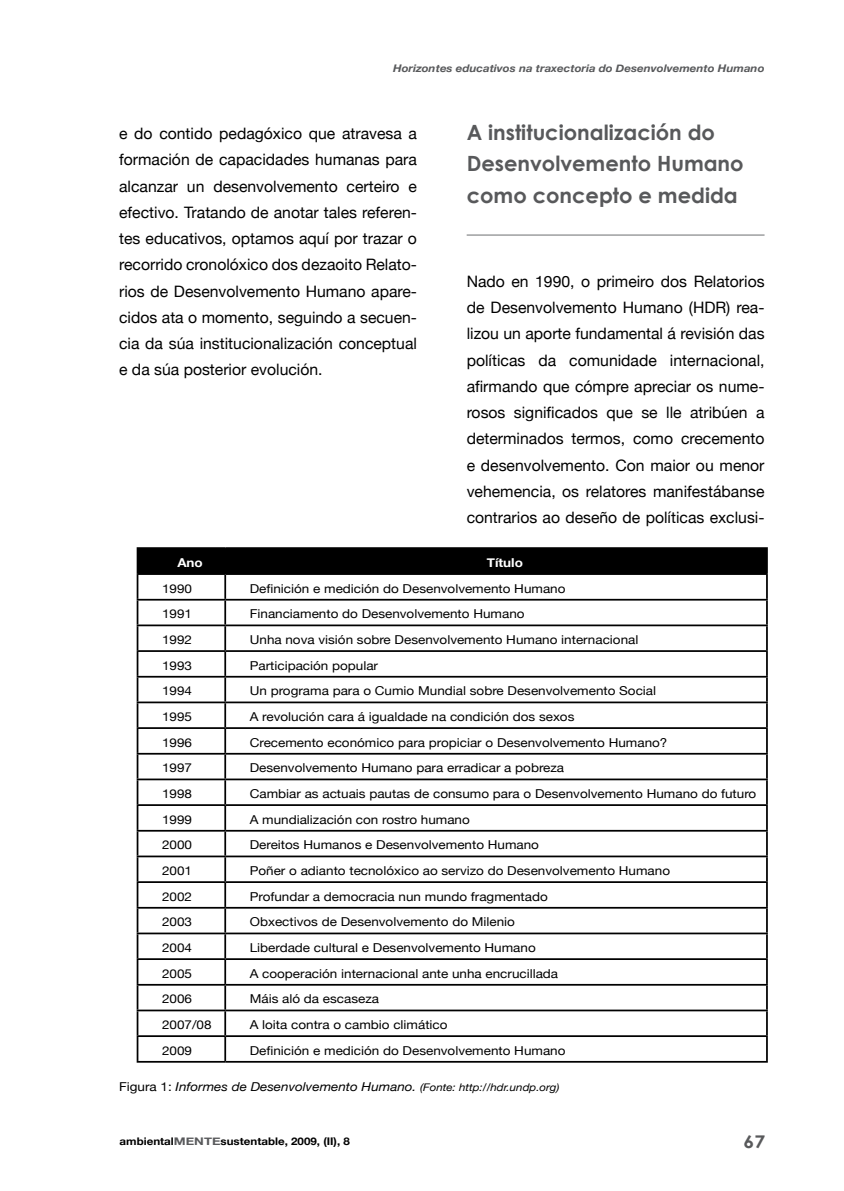
<style>
.page{position:relative;width:844px;height:1191px;background:#fff}
.page>*{position:absolute;margin:0;border:0;box-sizing:border-box;transform-origin:0 0}
.t1{font:700 21px/31.5px "Century Gothic";color:#58595b}
.t2{font:700 17.5px "Century Gothic";color:#58595b;scale:1.1 1}
.t3{font:15.75px/26.2px "Helvetica Neue";color:#000;text-align:justify}
.t4{font:12.25px "Helvetica Neue";color:#000;scale:1.1 1}
.t5{font:italic 12.25px "Helvetica Neue";color:#000;scale:1.1 1}
.t6{font:700 12.25px "Helvetica Neue";color:#fff;scale:1.1 1}
.t7{font:italic 700 10.5px "Helvetica Neue";color:#58595b;scale:1.1 1}
.t8{font:700 10.5px "Helvetica Neue";color:#000;scale:1.1 1}
.s1{font-style:normal}
.s2{font-size:10.5px}
.s3{color:#58595b}
</style>
<div class="page">
<hr style="left:466px;top:235px;width:298px;height:1px;background:#6d6f71">
<hr style="left:137px;top:547px;width:88px;height:2px;background:#000">
<hr style="left:225px;top:547px;width:542px;height:2px;background:#000">
<hr style="left:765px;top:549px;width:2px;height:24px;background:#000">
<hr style="left:225px;top:573px;width:542px;height:2px;background:#000">
<hr style="left:765px;top:575px;width:2px;height:24px;background:#000">
<hr style="left:225px;top:599px;width:542px;height:1px;background:#000">
<hr style="left:765px;top:600px;width:2px;height:24px;background:#000">
<hr style="left:225px;top:624px;width:542px;height:2px;background:#000">
<hr style="left:765px;top:626px;width:2px;height:24px;background:#000">
<hr style="left:225px;top:650px;width:542px;height:2px;background:#000">
<hr style="left:765px;top:652px;width:2px;height:24px;background:#000">
<hr style="left:225px;top:676px;width:542px;height:1px;background:#000">
<hr style="left:765px;top:677px;width:2px;height:24px;background:#000">
<hr style="left:225px;top:701px;width:542px;height:2px;background:#000">
<hr style="left:765px;top:703px;width:2px;height:24px;background:#000">
<hr style="left:225px;top:727px;width:542px;height:2px;background:#000">
<hr style="left:765px;top:729px;width:2px;height:24px;background:#000">
<hr style="left:225px;top:753px;width:542px;height:1px;background:#000">
<hr style="left:765px;top:754px;width:2px;height:24px;background:#000">
<hr style="left:225px;top:778px;width:542px;height:2px;background:#000">
<hr style="left:765px;top:780px;width:2px;height:24px;background:#000">
<hr style="left:225px;top:804px;width:542px;height:2px;background:#000">
<hr style="left:765px;top:806px;width:2px;height:24px;background:#000">
<hr style="left:225px;top:830px;width:542px;height:1px;background:#000">
<hr style="left:765px;top:831px;width:2px;height:24px;background:#000">
<hr style="left:225px;top:855px;width:542px;height:2px;background:#000">
<hr style="left:765px;top:857px;width:2px;height:24px;background:#000">
<hr style="left:225px;top:881px;width:542px;height:2px;background:#000">
<hr style="left:765px;top:883px;width:2px;height:24px;background:#000">
<hr style="left:225px;top:907px;width:542px;height:1px;background:#000">
<hr style="left:765px;top:908px;width:2px;height:24px;background:#000">
<hr style="left:225px;top:932px;width:542px;height:2px;background:#000">
<hr style="left:765px;top:934px;width:2px;height:24px;background:#000">
<hr style="left:225px;top:958px;width:542px;height:2px;background:#000">
<hr style="left:765px;top:960px;width:2px;height:24px;background:#000">
<hr style="left:225px;top:984px;width:542px;height:1px;background:#000">
<hr style="left:765px;top:985px;width:2px;height:24px;background:#000">
<hr style="left:225px;top:1009px;width:542px;height:2px;background:#000">
<hr style="left:765px;top:1011px;width:2px;height:24px;background:#000">
<svg style="left:137px;top:549px;width:629px;height:512px"></svg>
<hr style="left:225px;top:1035px;width:542px;height:2px;background:#000">
<hr style="left:224px;top:1037px;width:2px;height:24px;background:#000">
<hr style="left:765px;top:1037px;width:2px;height:24px;background:#000">
<hr style="left:137px;top:1061px;width:88px;height:1px;background:#000">
<hr style="left:225px;top:1061px;width:542px;height:1px;background:#000">
<p class="t7" style="left:393px;top:62px;width:339px">Horizontes educativos na traxectoria do Desenvolvemento Humano</p>
<p class="t3" style="left:119px;top:120px;width:299px">e do contido pedagóxico que atravesa a formación de capacidades humanas para alcanzar un desenvolvemento certeiro e efectivo. Tratando de anotar tales referen&shy;tes educativos, optamos aquí por trazar o recorrido cronolóxico dos dezaoito Relato&shy;rios de Desenvolvemento Humano apare&shy;cidos ata o momento, seguindo a secuen&shy;cia da súa institucionalización conceptual e da súa posterior evolución.</p>
<p class="t1" style="left:466px;top:116px;width:278px">A institucionalización do<br>Desenvolvemento Humano como concepto e medida</p>
<p class="t3" style="left:466px;top:268px;width:299px">Nado en 1990, o primeiro dos Relatorios de Desenvolvemento Humano (HDR) rea&shy;lizou un aporte fundamental á revisión das políticas da comunidade internacional, afirmando que cómpre apreciar os nume&shy;rosos significados que se lle atribúen a determinados termos, como crecemento e desenvolvemento. Con maior ou menor vehemencia, os relatores manifestábanse contrarios ao deseño de políticas exclusi-</p>
<p class="t6" style="left:177px;top:555px;width:25px">Ano</p>
<p class="t6" style="left:486px;top:555px;width:34px">Título</p>
<p class="t4" style="left:162px;top:581px;width:29px">1990</p>
<p class="t4" style="left:250px;top:581px;width:288px">Definición e medición do Desenvolvemento Humano</p>
<p class="t4" style="left:162px;top:607px;width:29px">1991</p>
<p class="t4" style="left:250px;top:607px;width:251px">Financiamento do Desenvolvemento Humano</p>
<p class="t4" style="left:162px;top:632px;width:29px">1992</p>
<p class="t4" style="left:250px;top:632px;width:355px">Unha nova visión sobre Desenvolvemento Humano internacional</p>
<p class="t4" style="left:162px;top:658px;width:29px">1993</p>
<p class="t4" style="left:250px;top:658px;width:118px">Participación popular</p>
<p class="t4" style="left:162px;top:683px;width:29px">1994</p>
<p class="t4" style="left:250px;top:683px;width:371px">Un programa para o Cumio Mundial sobre Desenvolvemento Social</p>
<p class="t4" style="left:162px;top:709px;width:29px">1995</p>
<p class="t4" style="left:250px;top:709px;width:296px">A revolución cara á igualdade na condición dos sexos</p>
<p class="t4" style="left:162px;top:735px;width:29px">1996</p>
<p class="t4" style="left:250px;top:735px;width:381px">Crecemento económico para propiciar o Desenvolvemento Humano?</p>
<p class="t4" style="left:162px;top:760px;width:29px">1997</p>
<p class="t4" style="left:250px;top:760px;width:287px">Desenvolvemento Humano para erradicar a pobreza</p>
<p class="t4" style="left:162px;top:786px;width:29px">1998</p>
<p class="t4" style="left:250px;top:786px;width:462px">Cambiar as actuais pautas de consumo para o Desenvolvemento Humano do futuro</p>
<p class="t4" style="left:162px;top:812px;width:29px">1999</p>
<p class="t4" style="left:250px;top:812px;width:201px">A mundialización con rostro humano</p>
<p class="t4" style="left:162px;top:837px;width:29px">2000</p>
<p class="t4" style="left:250px;top:837px;width:264px">Dereitos Humanos e Desenvolvemento Humano</p>
<p class="t4" style="left:162px;top:863px;width:29px">2001</p>
<p class="t4" style="left:250px;top:863px;width:383px">Poñer o adianto tecnolóxico ao servizo do Desenvolvemento Humano</p>
<p class="t4" style="left:162px;top:889px;width:29px">2002</p>
<p class="t4" style="left:250px;top:889px;width:272px">Profundar a democracia nun mundo fragmentado</p>
<p class="t4" style="left:162px;top:914px;width:29px">2003</p>
<p class="t4" style="left:250px;top:914px;width:242px">Obxectivos de Desenvolvemento do Milenio</p>
<p class="t4" style="left:162px;top:940px;width:29px">2004</p>
<p class="t4" style="left:250px;top:940px;width:261px">Liberdade cultural e Desenvolvemento Humano</p>
<p class="t4" style="left:162px;top:966px;width:29px">2005</p>
<p class="t4" style="left:250px;top:966px;width:282px">A cooperación internacional ante unha encrucillada</p>
<p class="t4" style="left:162px;top:991px;width:29px">2006</p>
<p class="t4" style="left:250px;top:991px;width:119px">Máis aló da escaseza</p>
<p class="t4" style="left:162px;top:1017px;width:46px">2007/08</p>
<p class="t4" style="left:250px;top:1017px;width:181px">A loita contra o cambio climático</p>
<p class="t4" style="left:162px;top:1043px;width:29px">2009</p>
<p class="t4" style="left:250px;top:1043px;width:288px">Definición e medición do Desenvolvemento Humano</p>
<p class="t5" style="left:119px;top:1079px;width:401px"><span class="s1">Figura 1:</span> Informes de Desenvolvemento Humano. <span class="s2">(Fonte: http://hdr.undp.org)</span></p>
<p class="t8" style="left:119px;top:1134px;width:211px">ambiental<span class="s3">MENTE</span>sustentable, 2009, (II), 8</p>
<p class="t2" style="left:743px;top:1130px;width:21px">67</p>
</div>
